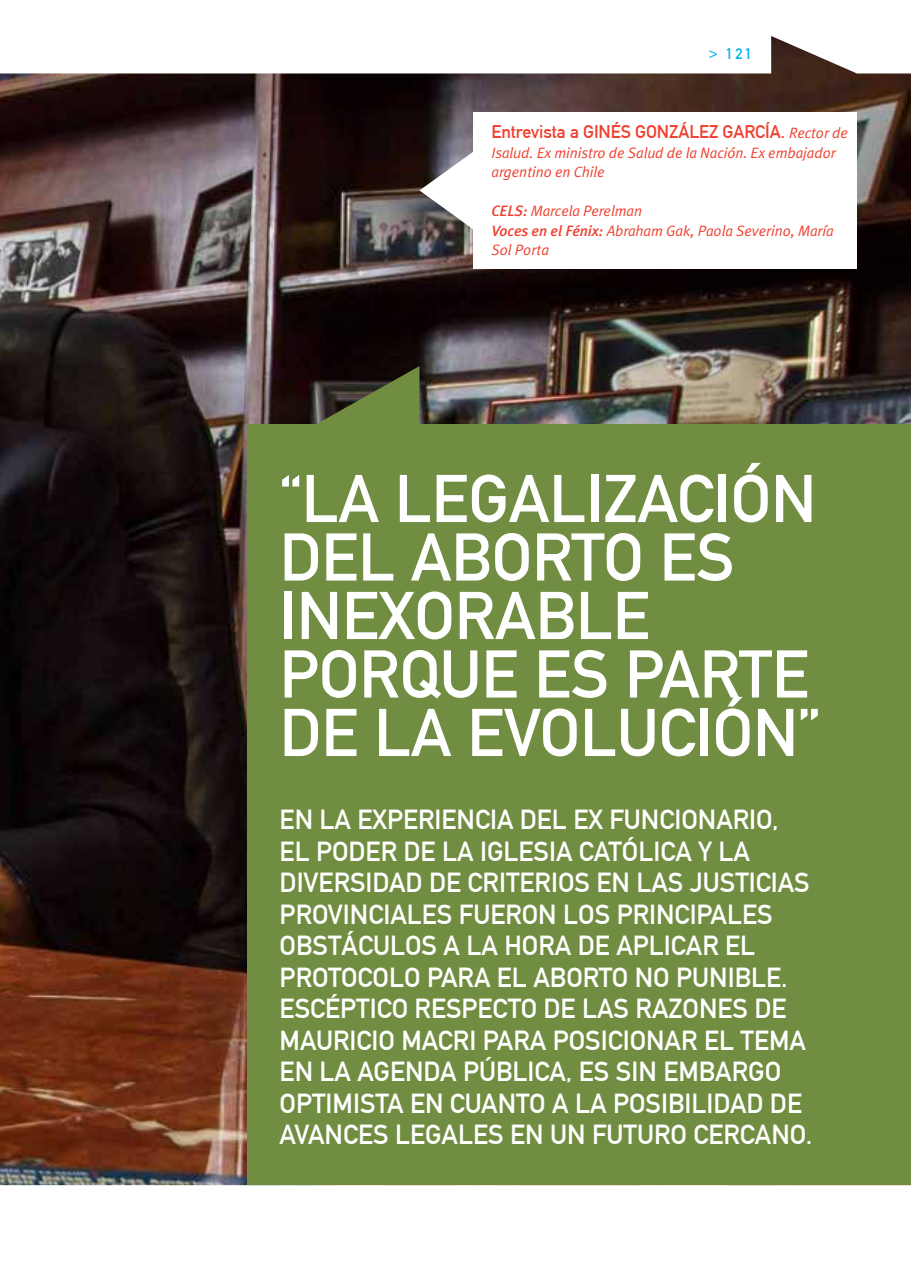
<style>
.page{position:relative;width:911px;height:1263px;background:#fff}
.page>*{position:absolute;margin:0;border:0;box-sizing:border-box;transform-origin:0 0}
.t1{font:66.3px/58.5px "DIN1451 Mittelschrift";color:#fff}
.t2{font:27px/31.5px "DIN1451 Mittelschrift";color:#fff}
.t3{font:18px "DIN1451 Mittelschrift";letter-spacing:-.005em;color:#ef4130}
.t4{font:italic 15px/19.5px "Meta Plus Normal";letter-spacing:-.005em;color:#ef4130}
.t5{font:15px "DIN1451 Mittelschrift";color:#00b3f0}
.s1{font-family:"Meta Plus Normal";font-style:italic;font-size:15px}
.s2{font-family:"Meta Plus";font-weight:500}
</style>
<div class="page">
<img style="left:0;top:36px;width:911px;height:1149px">
<div style="left:248px;top:424px;width:663px;height:761px;background:#718d41"></div>
<svg style="left:316px;top:366px;width:103px;height:58px;background:#4c562f"></svg>
<div style="left:473px;top:112px;width:384px;height:156px;background:#fff"></div>
<svg style="left:419px;top:151px;width:54px;height:78px"></svg>
<p class="t5" style="left:709px;top:45px;width:45px">&gt; 121</p>
<p class="t3" style="left:491px;top:122px;width:358px">ENTREVISTA A GINÉS GONZÁL EZ GARCÍA. <span class="s1">Rector de</span></p>
<p class="t4" style="left:491px;top:143px;width:346px">Isalud. Ex ministro de Salud de la Nación. Ex embajador argentino en Chile</p>
<p class="t4" style="left:491px;top:201px;width:344px"><span class="s2">CELS:</span> Marcela Perelman<br><span class="s2">Voces en el Fénix:</span> Abraham Gak, Paola Severino, María<br>Sol Porta</p>
<h1 class="t1" style="left:280px;top:470px;width:542px">“LA LEGALIZACIÓN<br>DEL ABORTO ES<br>INEXORABLE<br>PORQUE ES PARTE<br>DE LA EVOLUCIÓN”</h1>
<p class="t2" style="left:280px;top:804px;width:534px">EN LA EXPERIENCIA DEL EX FUNCIONARIO,<br>EL PODER DE LA IGLESIA CATÓLICA Y LA DIVERSIDAD DE CRITERIOS EN LAS JUSTICIAS PROVINCIALES FUERON LOS PRINCIPALES OBSTÁCULOS A LA HORA DE APLICAR EL PROTOCOLO PARA EL ABORTO NO PUNIBLE.<br>ESCÉPTICO RESPECTO DE LAS RAZONES DE MAURICIO MACRI PARA POSICIONAR EL TEMA EN LA AGENDA PÚBLICA, ES SIN EMBARGO OPTIMISTA EN CUANTO A LA POSIBILIDAD DE AVANCES LEGALES EN UN FUTURO CERCANO.</p>
</div>
